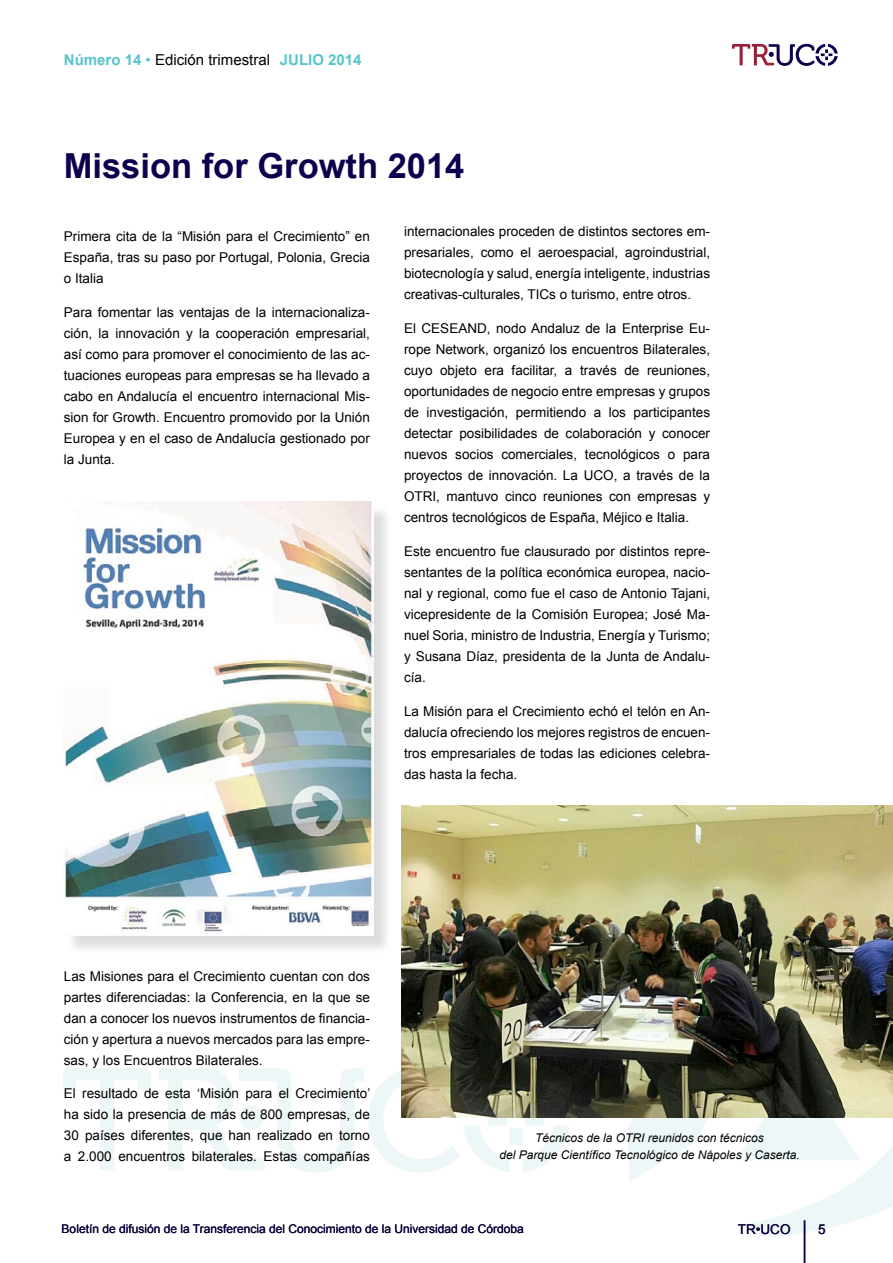
<style>
.page{position:relative;width:893px;height:1263px;background:#fff}
.page>*{position:absolute;margin:0;border:0;box-sizing:border-box;transform-origin:0 0}
.t1{font:700 34.5px "Arial";color:#0f004e}
.t2{font:700 15px "Arial";color:#57c5ca}
.t3{font:13.5px/21px "Arial";color:#000;text-align:justify}
.t4{font:13.5px "Arial";color:#0f004e}
.t5{font:italic 12px/16.5px "Arial";color:#000;text-align:center}
.t6{font:12px "Arial";color:#0f004e}
.s1{font-weight:400}
.s2{font-weight:400;color:#000}
</style>
<div class="page">
<svg style="left:63px;top:1068px;width:830px;height:169px"></svg>
<hr style="left:804px;top:1220px;width:1px;height:43px;background:#0f004e">
<svg style="left:732px;top:44px;width:106px;height:22px"></svg>
<img style="left:401px;top:806px;width:492px;height:311px">
<div style="left:66px;top:504px;width:326px;height:450px;background:#000;opacity:.14"></div>
<img style="left:64px;top:501px;width:309px;height:434px">
<p class="t2" style="left:64px;top:51px;width:299px">Número 14 <span class="s1">•</span> <span class="s2">Edición trimestral</span> JULIO 2014</p>
<h1 class="t1" style="left:64px;top:146px;width:402px">Mission for Growth 2014</h1>
<p class="t3" style="left:64px;top:226px;width:308px">Primera cita de la “Misión para el Crecimiento” en España, tras su paso por Portugal, Polonia, Grecia o Italia</p>
<p class="t3" style="left:64px;top:301px;width:308px">Para fomentar las ventajas de la internacionaliza&shy;ción, la innovación y la cooperación empresarial, así como para promover el conocimiento de las ac&shy;tuaciones europeas para empresas se ha llevado a cabo en Andalucía el encuentro internacional Mis&shy;sion for Growth. Encuentro promovido por la Unión Europea y en el caso de Andalucía gestionado por la Junta.</p>
<p class="t3" style="left:404px;top:221px;width:308px">internacionales proceden de distintos sectores em&shy;presariales, como el aeroespacial, agroindustrial, biotecnología y salud, energía inteligente, industrias creativas-culturales, TICs o turismo, entre otros.</p>
<p class="t3" style="left:404px;top:318px;width:308px">El CESEAND, nodo Andaluz de la Enterprise Eu&shy;rope Network, organizó los encuentros Bilaterales, cuyo objeto era facilitar, a través de reuniones, oportunidades de negocio entre empresas y grupos de investigación, permitiendo a los participantes detectar posibilidades de colaboración y conocer nuevos socios comerciales, tecnológicos o para proyectos de innovación. La UCO, a través de la OTRI, mantuvo cinco reuniones con empresas y centros tecnológicos de España, Méjico e Italia.</p>
<p class="t3" style="left:404px;top:541px;width:308px">Este encuentro fue clausurado por distintos repre&shy;sentantes de la política económica europea, nacio&shy;nal y regional, como fue el caso de Antonio Tajani, vicepresidente de la Comisión Europea; José Ma&shy;nuel Soria, ministro de Industria, Energía y Turismo; y Susana Díaz, presidenta de la Junta de Andalu&shy;cía.</p>
<p class="t3" style="left:404px;top:700px;width:308px">La Misión para el Crecimiento echó el telón en An&shy;dalucía ofreciendo los mejores registros de encuen&shy;tros empresariales de todas las ediciones celebra&shy;das hasta la fecha.</p>
<p class="t3" style="left:64px;top:965px;width:308px">Las Misiones para el Crecimiento cuentan con dos partes diferenciadas: la Conferencia, en la que se dan a conocer los nuevos instrumentos de financia&shy;ción y apertura a nuevos mercados para las empre&shy;sas, y los Encuentros Bilaterales.</p>
<p class="t3" style="left:64px;top:1083px;width:308px">El resultado de esta ‘Misión para el Crecimiento’ ha sido la presencia de más de 800 empresas, de 30 países diferentes, que han realizado en torno a 2.000 encuentros bilaterales. Estas compañías</p>
<p class="t5" style="left:499px;top:1129px;width:302px">Técnicos de la OTRI reunidos con técnicos<br>del Parque Científico Tecnológico de Nápoles y Caserta.</p>
<p class="t6" style="left:62px;top:1222px;width:464px">Boletín de difusión de la Transferencia del Conocimiento de la Universidad de Córdoba</p>
<p class="t4" style="left:738px;top:1221px;width:54px">TR•UCO</p>
<p class="t4" style="left:818px;top:1221px;width:9px">5</p>
</div>
